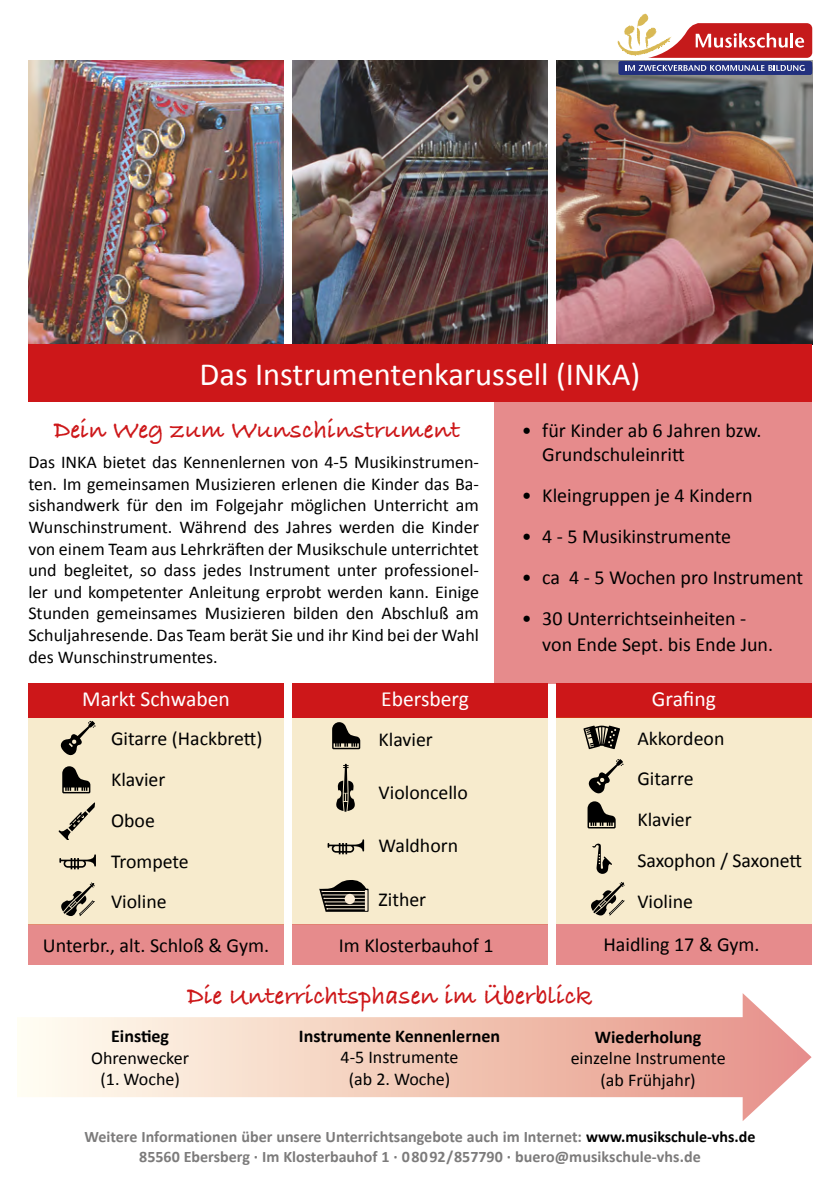
<style>
.page{position:relative;width:840px;height:1191px;background:#fff}
.page>*{position:absolute;margin:0;border:0;box-sizing:border-box;transform-origin:0 0}
.t1{font:32.4px "Calibri";color:#fff}
.t2{font:700 26px "Bradley Hand ITCTT";color:#cd1719}
.t3{font:21.6px "Calibri";color:#fff}
.t4{font:20px/24px "Calibri";color:#000}
.t5{font:19.8px/40.8px "Calibri";color:#000}
.t6{font:18px/21.6px "Calibri";color:#000;text-align:center}
.t7{font:700 18px "Calibri";color:#000}
.t8{font:700 16px/19.2px "Calibri";color:#7c7b7b;text-align:center}
.s1{color:#000}
</style>
<div class="page">
<div style="left:28px;top:924px;width:255px;height:41px;background:#e68b8c"></div>
<div style="left:17px;top:1017px;width:747px;height:80px;background:linear-gradient(to right,#fffff1,#e79989)"></div>
<svg style="left:742px;top:993px;width:69px;height:128px"></svg>
<img style="left:292px;top:61px;width:255px;height:283px">
<img style="left:556px;top:61px;width:255px;height:283px">
<svg style="left:617px;top:14px;width:194px;height:44px"></svg>
<div style="left:618px;top:61px;width:193px;height:14px;background:#22307e;border-radius:2px"></div>
<svg style="left:625px;top:65px;width:179px;height:6px"></svg>
<div style="left:28px;top:683px;width:255px;height:35px;background:#cd1719"></div>
<div style="left:292px;top:683px;width:255px;height:35px;background:#cd1719"></div>
<div style="left:556px;top:683px;width:255px;height:35px;background:#cd1719"></div>
<div style="left:28px;top:718px;width:255px;height:206px;background:#f7ebcd"></div>
<div style="left:292px;top:718px;width:255px;height:206px;background:#f7ebcd"></div>
<div style="left:556px;top:717px;width:255px;height:206px;background:#f7ebcd"></div>
<div style="left:493px;top:402px;width:318px;height:281px;background:#e68b8c"></div>
<div style="left:292px;top:924px;width:255px;height:41px;background:#e68b8c"></div>
<div style="left:556px;top:924px;width:255px;height:40px;background:#e68b8c"></div>
<img style="left:28px;top:61px;width:255px;height:283px">
<div style="left:28px;top:344px;width:783px;height:58px;background:#cd1719"></div>
<svg style="left:60px;top:721px;width:36px;height:35px"></svg>
<svg style="left:61px;top:882px;width:34px;height:34px"></svg>
<svg style="left:59px;top:854px;width:37px;height:15px"></svg>
<svg style="left:59px;top:802px;width:36px;height:37px"></svg>
<svg style="left:336px;top:763px;width:19px;height:48px"></svg>
<svg style="left:332px;top:722px;width:28px;height:27px"></svg>
<svg style="left:592px;top:843px;width:19px;height:31px"></svg>
<svg style="left:583px;top:725px;width:36px;height:24px"></svg>
<svg style="left:327px;top:839px;width:37px;height:15px"></svg>
<svg style="left:591px;top:882px;width:33px;height:34px"></svg>
<svg style="left:319px;top:880px;width:49px;height:31px"></svg>
<svg style="left:587px;top:759px;width:36px;height:69px"></svg>
<svg style="left:62px;top:766px;width:28px;height:27px"></svg>
<h1 class="t1" style="left:199px;top:354px;width:442px">Das Instrumentenkarussell (INKA)</h1>
<h2 class="t2" style="left:54px;top:409px;width:408px">Dein Weg zum Wunschinstrument</h2>
<p class="t6" style="left:28px;top:450px;width:452px;text-align:justify">Das INKA bietet das Kennenlernen von 4-5 Musikinstrumen&shy;ten. Im gemeinsamen Musizieren erlenen die Kinder das Ba&shy;sishandwerk für den im Folgejahr möglichen Unterricht am Wunschinstrument. Während des Jahres werden die Kinder von einem Team aus Lehrkräften der Musikschule unterrichtet und begleitet, so dass jedes Instrument unter professionel&shy;ler und kompetenter Anleitung erprobt werden kann. Einige Stunden gemeinsames Musizieren bilden den Abschluß am Schuljahresende. Das Team berät Sie und ihr Kind bei der Wahl des Wunschinstrumentes.</p>
<p class="t4" style="left:542px;top:417px;width:220px;text-indent:-20px">• für Kinder ab 6 Jahren bzw.<br>Grundschuleinritt</p>
<p class="t4" style="left:521px;top:482px;width:232px">• Kleingruppen je 4 Kindern</p>
<p class="t4" style="left:521px;top:523px;width:211px">• 4 - 5 Musikinstrumente</p>
<p class="t4" style="left:521px;top:564px;width:282px">• ca 4 - 5 Wochen pro Instrument</p>
<p class="t4" style="left:542px;top:604px;width:232px;line-height:26.4px;text-indent:-20px">• 30 Unterrichtseinheiten - von Ende Sept. bis Ende Jun.</p>
<p class="t3" style="left:82px;top:686px;width:149px">Markt Schwaben</p>
<p class="t3" style="left:381px;top:686px;width:89px">Ebersberg</p>
<p class="t3" style="left:651px;top:686px;width:65px">Grafing</p>
<p class="t5" style="left:111px;top:717px;width:153px">Gitarre (Hackbrett)<br>Klavier<br>Oboe<br>Trompete<br>Violine</p>
<p class="t5" style="left:378px;top:718px;width:56px">Klavier</p>
<p class="t5" style="left:637px;top:716px;width:166px">Akkordeon<br>Gitarre<br>Klavier<br>Saxophon / Saxonett<br>Violine</p>
<p class="t5" style="left:378px;top:771px;width:91px">Violoncello</p>
<p class="t5" style="left:378px;top:824px;width:81px">Waldhorn</p>
<p class="t5" style="left:378px;top:877px;width:49px">Zither</p>
<p class="t4" style="left:43px;top:932px;width:227px">Unterbr., alt. Schloß &amp; Gym.</p>
<p class="t4" style="left:338px;top:932px;width:156px">Im Klosterbauhof 1</p>
<p class="t4" style="left:603px;top:931px;width:158px">Haidling 17 &amp; Gym.</p>
<h2 class="t2" style="left:187px;top:975px;width:406px">Die Unterrichtsphasen im Überblick</h2>
<p class="t7" style="left:111px;top:1023px;width:59px">Einstieg</p>
<p class="t6" style="left:91px;top:1046px;width:99px">Ohrenwecker (1. Woche)</p>
<p class="t7" style="left:299px;top:1023px;width:202px">Instrumente Kennenlernen</p>
<p class="t6" style="left:340px;top:1045px;width:119px">4-5 Instrumente (ab 2. Woche)</p>
<p class="t7" style="left:594px;top:1024px;width:108px">Wiederholung</p>
<p class="t6" style="left:570px;top:1046px;width:156px">einzelne Instrumente (ab Frühjahr)</p>
<p class="t8" style="left:84px;top:1126px;width:672px">Weitere Informationen über unsere Unterrichtsangebote auch im Internet: <span class="s1">www.musikschule-vhs.de<br></span>85560 Ebersberg · Im Klosterbauhof 1 · 08092/857790 · buero@musikschule-vhs.de</p>
</div>
